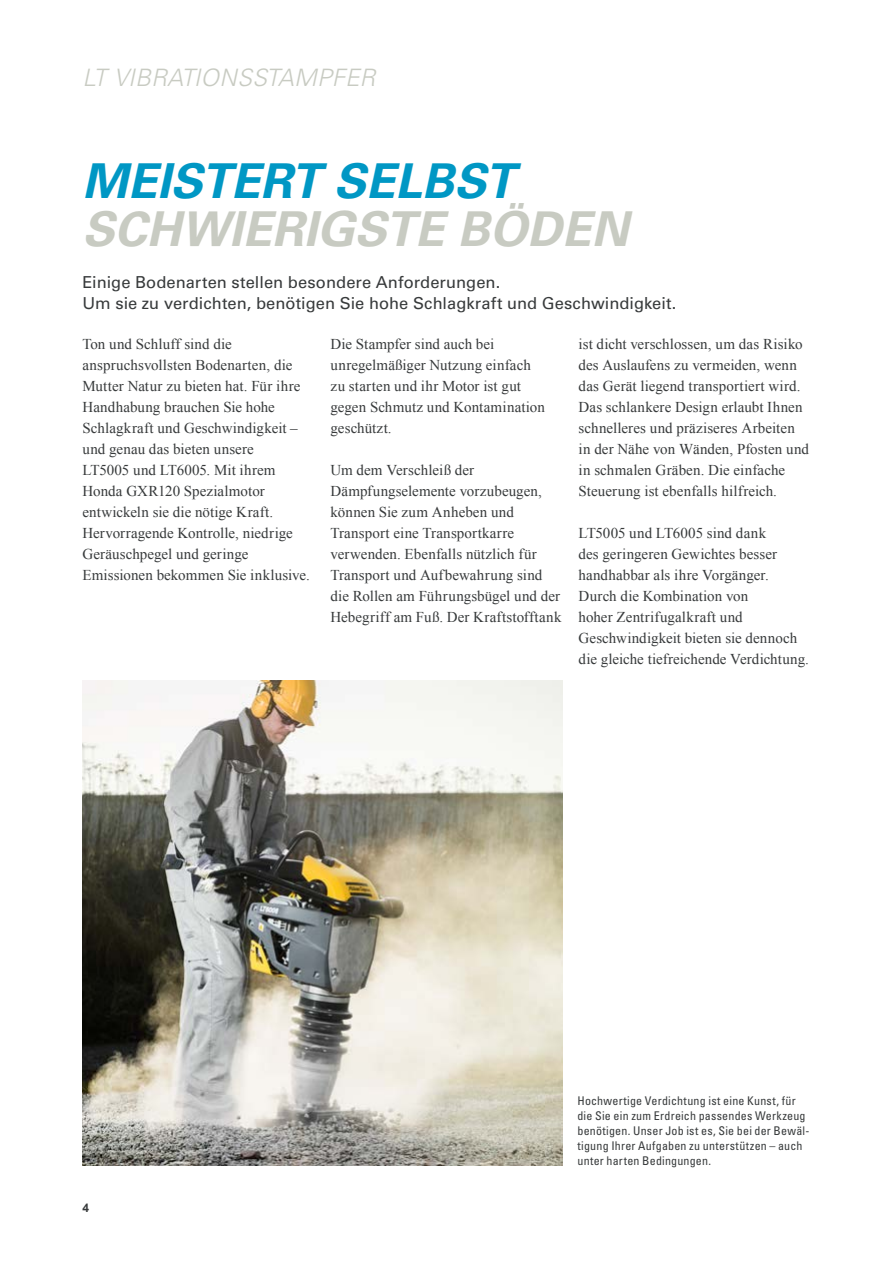
<style>
.page{position:relative;width:893px;height:1263px;background:#fff}
.page>*{position:absolute;margin:0;border:0;box-sizing:border-box;transform-origin:0 0}
.t1{font:italic 700 48px "Univers";color:#c8cbc2}
.t2{font:italic 700 48px "Univers";color:#0097c4}
.t3{font:italic 300 24px "Univers";letter-spacing:-.005em;color:#c8cbc2}
.t4{font:16.5px/21px "Univers";letter-spacing:.005em;color:#373a3b}
.t5{font:15px/21px "Times New Roman";letter-spacing:.005em;color:#373a3b}
.t6{font:condensed 12px/15px "Univers";letter-spacing:.015em;color:#373a3b}
.t7{font:700 12px "Arial";color:#373a3b}
</style>
<div class="page">
<img style="left:82px;top:680px;width:480px;height:485px">
<h2 class="t3" style="left:82px;top:63px;width:294px">LT VIBRATIONSSTAMPFER</h2>
<h1 class="t2" style="left:82px;top:153px;width:433px">MEISTERT SELBST</h1>
<h1 class="t1" style="left:82px;top:201px;width:547px">SCHWIERIGSTE BÖDEN</h1>
<p class="t4" style="left:82px;top:271px;width:595px">Einige Bodenarten stellen besondere Anforderungen.<br>Um sie zu verdichten, benötigen Sie hohe Schlagkraft und Geschwindigkeit.</p>
<p class="t5" style="left:82px;top:333px;width:229px">Ton und Schluff sind die anspruchsvollsten Bodenarten, die<br>Mutter Natur zu bieten hat. Für ihre<br>Handhabung brauchen Sie hohe<br>Schlagkraft und Geschwindigkeit – und genau das bieten unsere<br>LT5005 und LT6005. Mit ihrem<br>Honda GXR120 Spezialmotor entwickeln sie die nötige Kraft.<br>Hervorragende Kontrolle, niedrige<br>Geräuschpegel und geringe<br>Emissionen bekommen Sie inklusive.</p>
<p class="t5" style="left:331px;top:333px;width:216px">Die Stampfer sind auch bei unregelmäßiger Nutzung einfach zu starten und ihr Motor ist gut gegen Schmutz und Kontamination geschützt.</p>
<p class="t5" style="left:331px;top:459px;width:233px">Um dem Verschleiß der<br>Dämpfungselemente vorzubeugen, können Sie zum Anheben und<br>Transport eine Transportkarre verwenden. Ebenfalls nützlich für<br>Transport und Aufbewahrung sind die Rollen am Führungsbügel und der<br>Hebegriff am Fuß. Der Kraftstofftank</p>
<p class="t5" style="left:579px;top:333px;width:232px">ist dicht verschlossen, um das Risiko des Auslaufens zu vermeiden, wenn das Gerät liegend transportiert wird.<br>Das schlankere Design erlaubt Ihnen schnelleres und präziseres Arbeiten in der Nähe von Wänden, Pfosten und in schmalen Gräben. Die einfache Steuerung ist ebenfalls hilfreich.</p>
<p class="t5" style="left:579px;top:522px;width:232px">LT5005 und LT6005 sind dank<br>des geringeren Gewichtes besser handhabbar als ihre Vorgänger.<br>Durch die Kombination von<br>hoher Zentrifugalkraft und<br>Geschwindigkeit bieten sie dennoch die gleiche tiefreichende Verdichtung.</p>
<p class="t7" style="left:82px;top:1200px;width:8px">4</p>
<p class="t6" style="left:577px;top:1093px;width:234px">Hochwertige Verdichtung ist eine Kunst, für die Sie ein zum Erdreich passendes Werkzeug benötigen. Unser Job ist es, Sie bei der Bewäl&shy;tigung Ihrer Aufgaben zu unterstützen – auch unter harten Bedingungen.</p>
</div>
